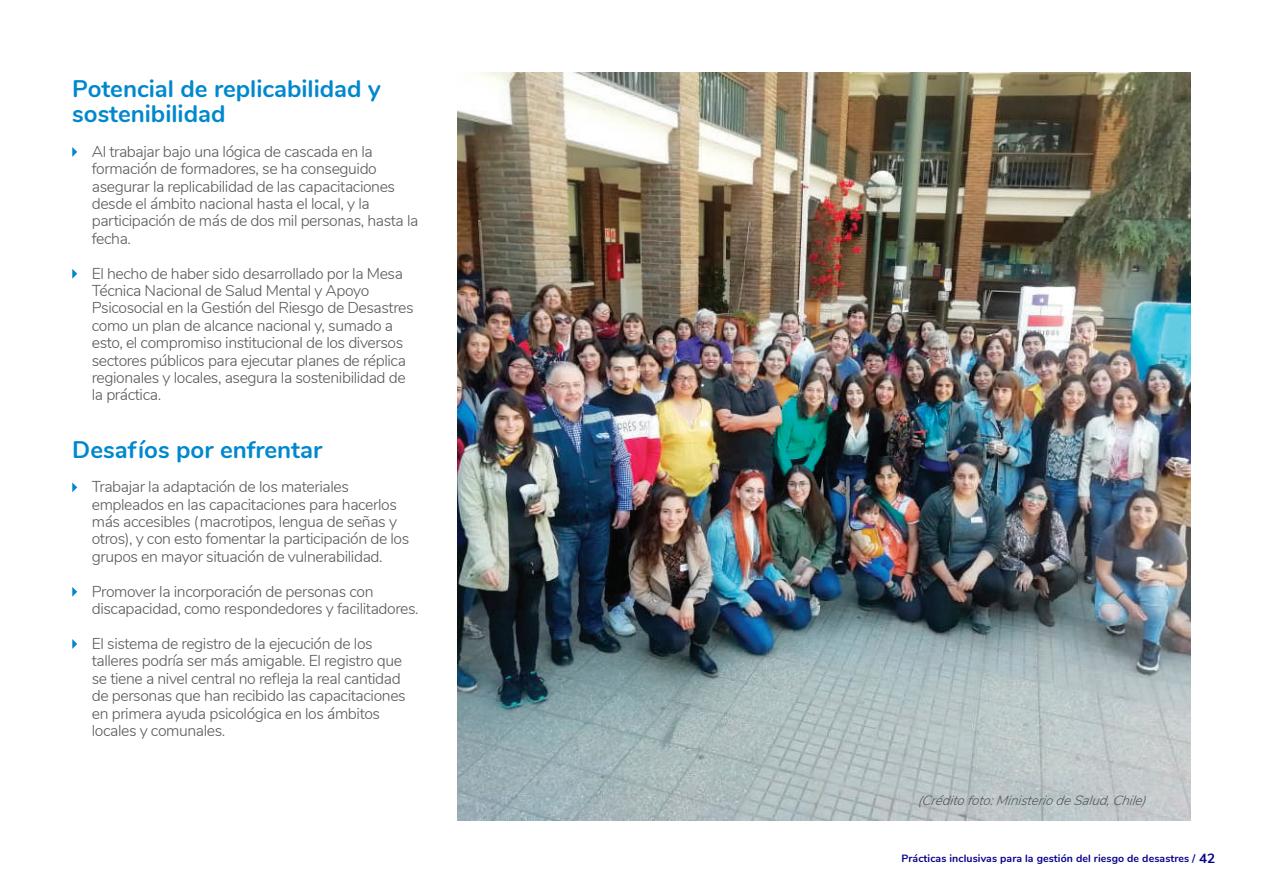
<style>
.page{position:relative;width:1263px;height:893px;background:#fff}
.page>*{position:absolute;margin:0;border:0;box-sizing:border-box;transform-origin:0 0}
.t1{font:700 24px/25.5px "Nunito";color:#0088ce}
.t2{font:300 15.75px/17.4px "Nunito";letter-spacing:-.025em;color:#57585a}
.t3{font:italic 300 13.5px "Nunito";color:#57585a}
.t4{font:700 10.5px "Nunito";letter-spacing:.01em;color:#06038d}
.s1{font-size:13.5px}
</style>
<div class="page">
<svg style="left:72px;top:147px;width:5px;height:10px"></svg>
<svg style="left:72px;top:269px;width:5px;height:10px"></svg>
<svg style="left:72px;top:482px;width:5px;height:10px"></svg>
<svg style="left:72px;top:587px;width:5px;height:10px"></svg>
<svg style="left:72px;top:639px;width:5px;height:10px"></svg>
<img style="left:458px;top:72px;width:733px;height:749px">
<h1 class="t1" style="left:72px;top:74px;width:310px">Potencial de replicabilidad y sostenibilidad</h1>
<p class="t2" style="left:92px;top:142px;width:328px">Al trabajar bajo una lógica de cascada en la formación de formadores, se ha conseguido asegurar la replicabilidad de las capacitaciones desde el ámbito nacional hasta el local, y la participación de más de dos mil personas, hasta la fecha.</p>
<p class="t2" style="left:92px;top:264px;width:323px">El hecho de haber sido desarrollado por la Mesa Técnica Nacional de Salud Mental y Apoyo Psicosocial en la Gestión del Riesgo de Desastres como un plan de alcance nacional y, sumado a esto, el compromiso institucional de los diversos sectores públicos para ejecutar planes de réplica regionales y locales, asegura la sostenibilidad de la práctica.</p>
<h1 class="t1" style="left:72px;top:435px;width:251px">Desafíos por enfrentar</h1>
<p class="t2" style="left:92px;top:477px;width:319px">Trabajar la adaptación de los materiales empleados en las capacitaciones para hacerlos más accesibles (macrotipos, lengua de señas y otros), y con esto fomentar la participación de los grupos en mayor situación de vulnerabilidad.</p>
<p class="t2" style="left:92px;top:582px;width:328px">Promover la incorporación de personas con discapacidad, como respondedores y facilitadores.</p>
<p class="t2" style="left:92px;top:634px;width:315px">El sistema de registro de la ejecución de los talleres podría ser más amigable. El registro que se tiene a nivel central no refleja la real cantidad de personas que han recibido las capacitaciones en primera ayuda psicológica en los ámbitos locales y comunales.</p>
<p class="t3" style="left:918px;top:790px;width:234px">(Créditofoto:MinisteriodeSalud,Chile)</p>
<p class="t4" style="left:901px;top:851px;width:315px">Prácticas inclusivas para la gestión del riesgo de desastres / <span class="s1">42</span></p>
</div>
